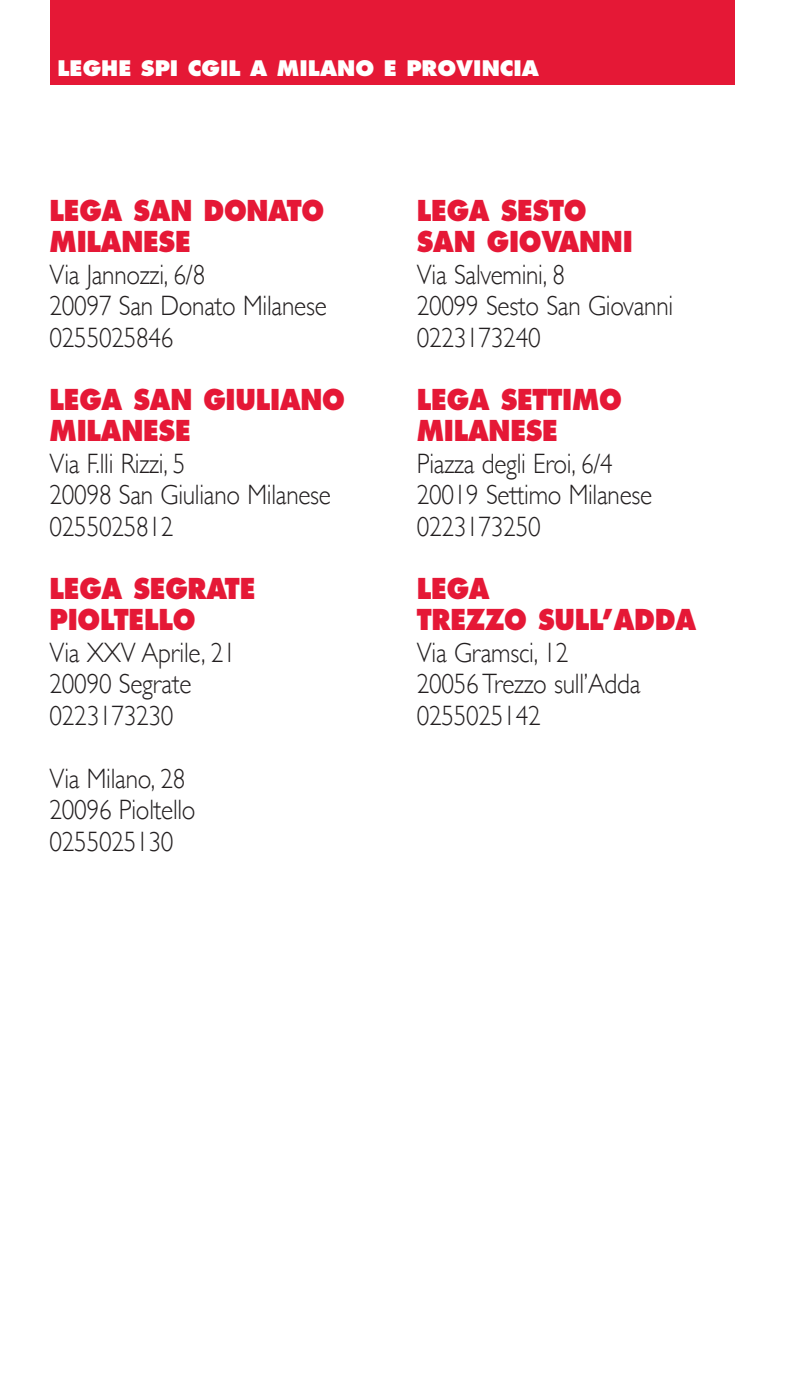
<style>
.page{position:relative;width:794px;height:1389px;background:#fff}
.page>*{position:absolute;margin:0;border:0;box-sizing:border-box;transform-origin:0 0}
.bold{font:300 28px "Gill Sans";letter-spacing:-.01em;color:#231f20;scale:.9 1}
.bold-2{font:800 28px/31.5px "Futura";letter-spacing:-.01em;color:#e51836;scale:.9 1}
.bold-3{font:800 21px "Futura";color:#fff}
</style>
<div class="page">
<div style="left:50px;top:0;width:684px;height:84px;background:#e51836"></div>
<p class="bold-3" style="left:58px;top:55px;width:483px">LEGHE SPI CGIL A MILANO E PROVINCIA</p>
<p class="bold-2" style="left:50px;top:195px;width:307px">LEGA SAN DONATO<br>MILANESE</p>
<p class="bold" style="left:50px;top:252px;width:174px">Via Jannozzi, 6/8</p>
<p class="bold" style="left:50px;top:284px;width:309px">20097 San Donato Milanese</p>
<p class="bold" style="left:50px;top:315px;width:139px">0255025846</p>
<p class="bold-2" style="left:50px;top:384px;width:330px">LEGA SAN GIULIANO<br>MILANESE</p>
<p class="bold" style="left:50px;top:441px;width:153px">Via F.lli Rizzi, 5</p>
<p class="bold" style="left:50px;top:473px;width:314px">20098 San Giuliano Milanese</p>
<p class="bold" style="left:50px;top:504px;width:139px">0255025812</p>
<p class="bold-2" style="left:50px;top:573px;width:230px">LEGA SEGRATE</p>
<p class="bold-2" style="left:50px;top:604px;width:164px">PIOLTELLO</p>
<p class="bold" style="left:50px;top:630px;width:208px">Via XXV Aprile, 21</p>
<p class="bold" style="left:50px;top:662px;width:159px">20090 Segrate</p>
<p class="bold" style="left:50px;top:693px;width:139px">0223173230</p>
<p class="bold" style="left:50px;top:756px;width:152px">Via Milano, 28</p>
<p class="bold" style="left:50px;top:788px;width:164px">20096 Pioltello</p>
<p class="bold" style="left:50px;top:819px;width:139px">0255025130</p>
<p class="bold-2" style="left:417px;top:195px;width:241px">LEGA SESTO<br>SAN GIOVANNI</p>
<p class="bold" style="left:417px;top:252px;width:166px">Via Salvemini, 8</p>
<p class="bold" style="left:417px;top:284px;width:286px">20099 Sesto San Giovanni</p>
<p class="bold" style="left:417px;top:315px;width:139px">0223173240</p>
<p class="bold-2" style="left:417px;top:384px;width:229px">LEGA SETTIMO<br>MILANESE</p>
<p class="bold" style="left:417px;top:441px;width:219px">Piazza degli Eroi, 6/4</p>
<p class="bold" style="left:417px;top:473px;width:263px">20019 Settimo Milanese</p>
<p class="bold" style="left:417px;top:504px;width:139px">0223173250</p>
<p class="bold-2" style="left:417px;top:573px;width:312px">LEGA<br>TREZZO SULL’ADDA</p>
<p class="bold" style="left:417px;top:630px;width:170px">Via Gramsci, 12</p>
<p class="bold" style="left:417px;top:662px;width:250px">20056 Trezzo sull’Adda</p>
<p class="bold" style="left:417px;top:693px;width:139px">0255025142</p>
</div>
